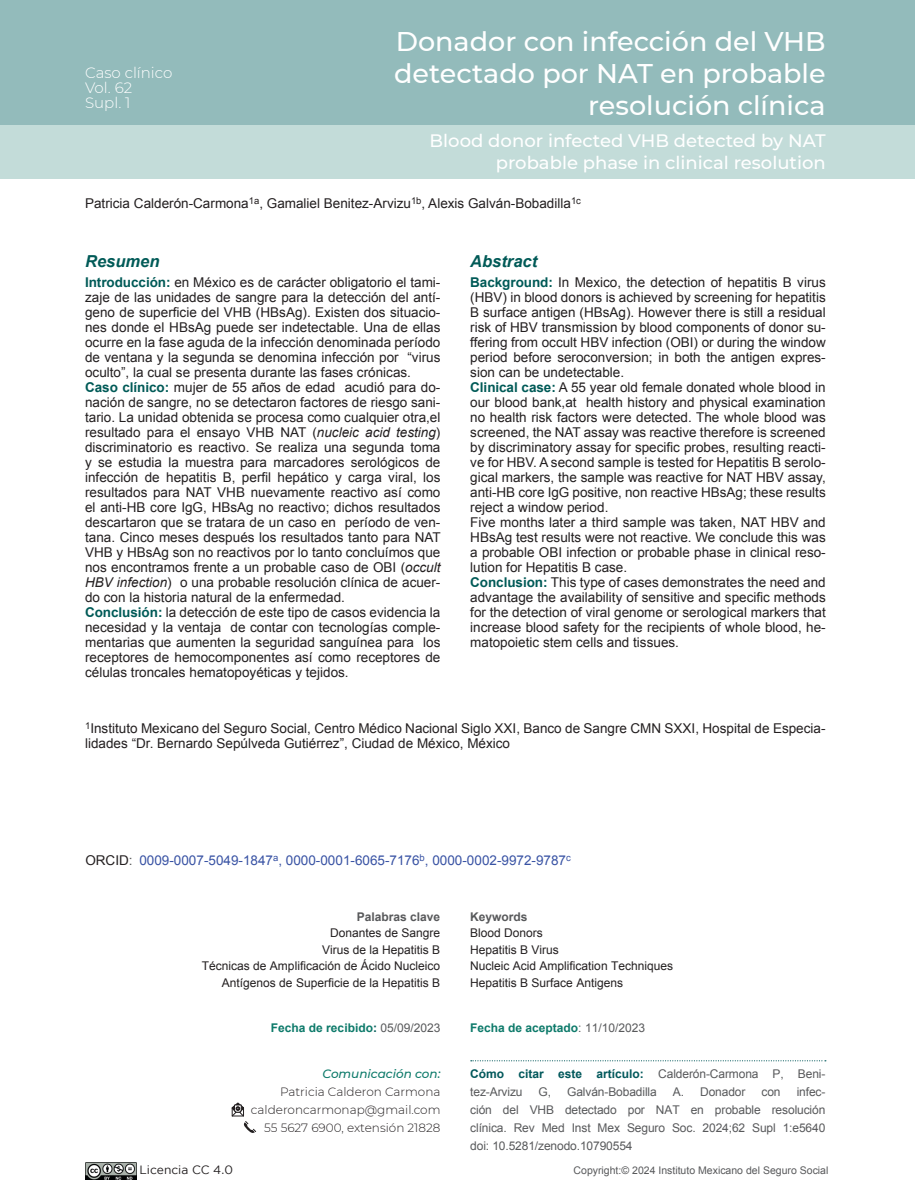
<style>
.page{position:relative;width:915px;height:1191px;background:#fff}
.page>*{position:absolute;margin:0;border:0;box-sizing:border-box;transform-origin:0 0}
.t1{font:500 27px/32.4px "Montserrat";color:#fff;text-align:right}
.t2{font:500 18px/21.6px "Montserrat";color:#fff;text-align:right}
.t3{font:italic 700 16.5px "Arial";color:#005a57}
.t4{font:300 15px/15px "Montserrat";color:#fff}
.t5{font:13.5px/15px "Arial";color:#231f20}
.t6{font:13.5px "Arial";color:#3953a4}
.t7{font:12px/18px "Arial";letter-spacing:-.01em;color:#58595b}
.t8{font:12px/16.5px "Arial";color:#231f20}
.t9{font:300 12px/18px "Montserrat";color:#231f20;text-align:right}
.t10{font:700 12px "Arial";color:#0d7a6a}
.t11{font:700 12px "Arial";color:#58595b}
.t12{font:italic 500 12px "Montserrat";color:#0d7a6a}
.t13{font:12px "Gotham";color:#231f20}
.t14{font:10.5px "Arial";color:#58595b}
.s1{font-weight:700;color:#005a57}
.s2{font-style:italic}
.s3{color:#231f20}
.s4{color:#58595b}
.s5{color:#005a57}
.s6{font-weight:400;color:#58595b}
.s7{font-weight:700;color:#01585b}
</style>
<div class="page">
<div style="left:0;top:0;width:914px;height:125px;background:#93bbbb"></div>
<div style="left:0;top:125px;width:914px;height:54px;background:#c3dcd9"></div>
<svg style="left:470px;top:1060px;width:355px;height:1px"></svg>
<svg style="left:231px;top:1102px;width:26px;height:31px"></svg>
<img style="left:85px;top:1162px;width:51px;height:17px">
<p class="t4" style="left:85px;top:64px;width:89px">Caso clínico<br>Vol. 62<br>Supl. 1</p>
<h1 class="t1" style="left:394px;top:24px;width:433px">Donador con infección del VHB detectado por NAT en probable resolución clínica</h1>
<h2 class="t2" style="left:429px;top:129px;width:397px">Blood donor infected VHB detected by NAT probable phase in clinical resolution</h2>
<p class="t5" style="left:85px;top:196px;width:497px">Patricia Calderón-Carmona<sup>1a</sup>, Gamaliel Benitez-Arvizu<sup>1b</sup>, Alexis Galván-Bobadilla<sup>1c</sup></p>
<p class="t3" style="left:85px;top:251px;width:76px">Resumen</p>
<p class="t3" style="left:470px;top:251px;width:68px">Abstract</p>
<p class="t5" style="left:470px;top:275px;width:357px"><span class="s1">Background:</span> In Mexico, the detection of hepatitis B virus (HBV) in blood donors is achieved by screening for hepatitis B surface antigen (HBsAg). However there is still a residual risk of HBV transmission by blood components of donor su&shy;ffering from occult HBV infection (OBI) or during the window period before seroconversion; in both the antigen expres&shy;sion can be undetectable.<br><span class="s1">Clinical case:</span> A 55 year old female donated whole blood in our blood bank,at health history and physical examination no health risk factors were detected. The whole blood was screened, the NAT assay was reactive therefore is screened by discriminatory assay for specific probes, resulting reacti&shy;ve for HBV. A second sample is tested for Hepatitis B serolo&shy;gical markers, the sample was reactive for NAT HBV assay, anti-HB core IgG positive, non reactive HBsAg; these results reject a window period.<br>Five months later a third sample was taken, NAT HBV and HBsAg test results were not reactive. We conclude this was a probable OBI infection or probable phase in clinical reso&shy;lution for Hepatitis B case.<br><span class="s1">Conclusion:</span> This type of cases demonstrates the need and advantage the availability of sensitive and specific methods for the detection of viral genome or serological markers that increase blood safety for the recipients of whole blood, he&shy;matopoietic stem cells and tissues.</p>
<p class="t5" style="left:85px;top:275px;width:357px"><span class="s1">Introducción:</span> en México es de carácter obligatorio el tami&shy;zaje de las unidades de sangre para la detección del antí&shy;geno de superficie del VHB (HBsAg). Existen dos situacio&shy;nes donde el HBsAg puede ser indetectable. Una de ellas ocurre en la fase aguda de la infección denominada período de ventana y la segunda se denomina infección por “virus oculto”, la cual se presenta durante las fases crónicas.<br><span class="s1">Caso clínico:</span> mujer de 55 años de edad acudió para do&shy;nación de sangre, no se detectaron factores de riesgo sani&shy;tario. La unidad obtenida se procesa como cualquier otra,el resultado para el ensayo VHB NAT (<span class="s2">nucleic acid testing</span>) discriminatorio es reactivo. Se realiza una segunda toma y se estudia la muestra para marcadores serológicos de infección de hepatitis B, perfil hepático y carga viral, los resultados para NAT VHB nuevamente reactivo así como el anti-HB core IgG, HBsAg no reactivo; dichos resultados descartaron que se tratara de un caso en período de ven&shy;tana. Cinco meses después los resultados tanto para NAT VHB y HBsAg son no reactivos por lo tanto concluímos que nos encontramos frente a un probable caso de OBI (<span class="s2">occult HBV infection</span>) o una probable resolución clínica de acuer&shy;do con la historia natural de la enfermedad.<br><span class="s1">Conclusión:</span> la detección de este tipo de casos evidencia la necesidad y la ventaja de contar con tecnologías comple&shy;mentarias que aumenten la seguridad sanguínea para los receptores de hemocomponentes así como receptores de células troncales hematopoyéticas y tejidos.</p>
<p class="t5" style="left:85px;top:721px;width:741px"><sup>1</sup>Instituto Mexicano del Seguro Social, Centro Médico Nacional Siglo XXI, Banco de Sangre CMN SXXI, Hospital de Especia&shy;lidades “Dr. Bernardo Sepúlveda Gutiérrez”, Ciudad de México, México</p>
<p class="t6" style="left:85px;top:851px;width:487px"><span class="s3">ORCID</span><span class="s4">:</span> 0009-0007-5049-1847<sup>a</sup>, 0000-0001-6065-7176<sup>b</sup>, 0000-0002-9972-9787<sup>c</sup></p>
<p class="t11" style="left:356px;top:908px;width:85px">Palabras clave</p>
<p class="t8" style="left:202px;top:924px;width:240px;text-align:right">Donantes de Sangre<br>Virus de la Hepatitis B<br>Técnicas de Amplificación de Ácido Nucleico<br>Antígenos de Superficie de la Hepatitis B</p>
<p class="t11" style="left:470px;top:908px;width:59px">Keywords</p>
<p class="t8" style="left:470px;top:924px;width:204px">Blood Donors<br>Hepatitis B Virus<br>Nucleic Acid Amplification Techniques<br>Hepatitis B Surface Antigens</p>
<p class="t10" style="left:271px;top:1019px;width:171px">Fecha de recibido<span class="s5">:</span> <span class="s6">05/09/2023</span></p>
<p class="t10" style="left:470px;top:1020px;width:176px">Fecha de aceptado<span class="s6">: 11/10/2023</span></p>
<p class="t12" style="left:322px;top:1065px;width:119px">Comunicación con:</p>
<p class="t9" style="left:251px;top:1082px;width:191px">Patricia Calderon Carmona calderoncarmonap@gmail.com<br>55 5627 6900, extensión 21828</p>
<p class="t7" style="left:470px;top:1064px;width:356px"><span class="s7">Cómo citar este artículo:</span> Calderón-Carmona P, Beni&shy;tez-Arvizu</p>
<p class="t7" style="left:470px;top:1082px;width:356px;text-align:justify;text-indent:326px">infec&shy;ción del VHB detectado por NAT en probable resolución clínica. Rev Med Inst Mex Seguro Soc. 2024;62 Supl 1:e5640 doi: 10.5281/zenodo.10790554</p>
<p class="t7" style="left:538px;top:1082px;width:14px">G,</p>
<p class="t7" style="left:567px;top:1082px;width:91px">Galván-Bobadilla</p>
<p class="t7" style="left:672px;top:1082px;width:74px">A. Donador</p>
<p class="t7" style="left:761px;top:1082px;width:21px">con</p>
<p class="t13" style="left:139px;top:1162px;width:95px">Licencia CC 4.0</p>
<p class="t14" style="left:573px;top:1163px;width:256px">Copyright:© 2024 Instituto Mexicano del Seguro Social</p>
</div>
